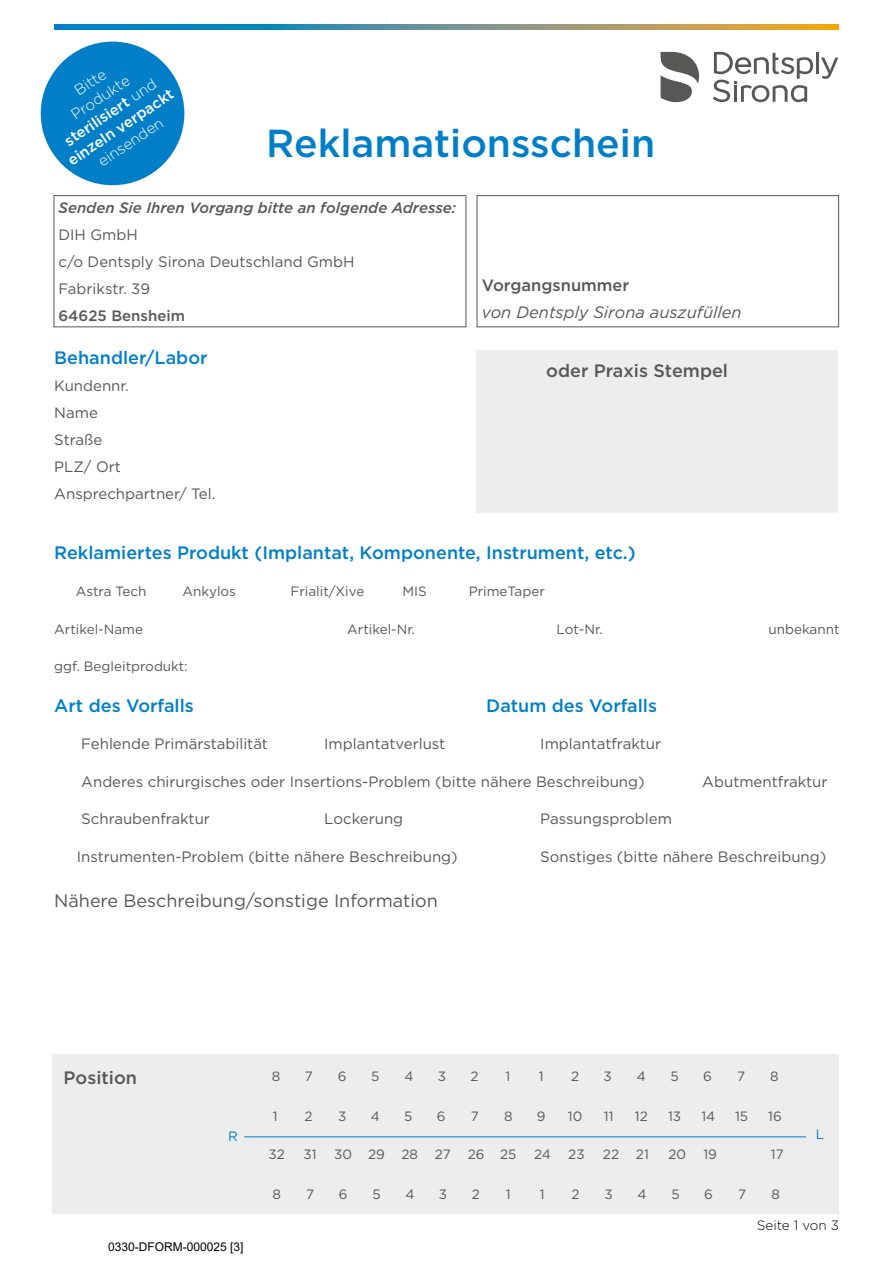
<style>
.page{position:relative;width:893px;height:1263px;background:#fff}
.page>*{position:absolute;margin:0;border:0;box-sizing:border-box;transform-origin:0 0}
.t1{font:500 39px "Gotham";color:#007fc8}
.t2{font:500 18px "Gotham";color:#007fc8}
.t3{font:18px "Gotham";color:#575756}
.t4{font:500 18px "Gotham";color:#575756}
.t5{font:italic 16.5px "Gotham";color:#575756}
.t6{font:500 16.5px "Gotham";color:#575756}
.t7{font:15px/27px "Gotham";color:#575756}
.t8{font:italic 500 15px "Gotham";color:#575756}
.t9{font:500 15px/18px "Gotham";color:#fff;text-align:center}
.t10{font:500 15px "Gotham";color:#575756}
.t11{font:300 15px "Gotham";color:#fff}
.t12{font:13.5px "Gotham";color:#575756}
.t13{font:300 13.5px "Gotham";color:#000}
.t14{font:13.5px "Gotham";color:#007fc8}
.t15{font:12px "Arial";color:#000}
.s1{font-weight:300}
.s2{font-style:inherit}
</style>
<div class="page">
<hr style="left:816px;top:53px;width:3px;height:21px;background:#575756">
<svg style="left:821px;top:58px;width:17px;height:21px"></svg>
<svg style="left:713px;top:52px;width:100px;height:50px"></svg>
<svg style="left:661px;top:52px;width:38px;height:50px"></svg>
<svg style="left:54px;top:24px;width:785px;height:6px;background:#6b9289"></svg>
<div style="left:54px;top:195px;width:412px;height:132px;border:1px solid #575756"></div>
<div style="left:477px;top:195px;width:362px;height:132px;border:1px solid #575756"></div>
<div style="left:476px;top:350px;width:362px;height:163px;background:#ededed"></div>
<div style="left:53px;top:1054px;width:786px;height:160px;background:#ededed"></div>
<hr style="left:244px;top:1136px;width:562px;height:1px;background:#007fc8">
<div style="left:41px;top:42px;width:143px;height:143px;background:#007fc8;border-radius:50%"></div>
<p class="t9" style="left:34px;top:109px;width:125px;rotate:-34deg"><span class="s1">Bitte<br>Produkte </span>sterilisiert <span class="s1">und </span>einzeln verpackt</p>
<p class="t11" style="left:94px;top:155px;width:76px;rotate:-34deg">einsenden</p>
<h1 class="t1" style="left:266px;top:117px;width:390px">Reklamationsschein</h1>
<p class="t8" style="left:58px;top:198px;width:399px">Senden Sie Ihren Vorgang bitte an folgende Adresse:</p>
<p class="t7" style="left:58px;top:221px;width:298px">DIH GmbH<br>c/o Dentsply Sirona Deutschland GmbH<br>Fabrikstr. 39</p>
<p class="t10" style="left:58px;top:306px;width:128px">64625 Bensheim</p>
<p class="t2" style="left:54px;top:346px;width:155px">Behandler/Labor</p>
<p class="t7" style="left:54px;top:372px;width:163px">Kundennr.<br>Name<br>Straße<br>PLZ/ Ort<br>Ansprechpartner/ Tel.</p>
<p class="t6" style="left:482px;top:274px;width:149px">Vorgangsnummer</p>
<p class="t5" style="left:482px;top:301px;width:261px">von Dentsply Sirona auszufüllen</p>
<p class="t4" style="left:546px;top:358px;width:183px">oder Praxis Stempel</p>
<p class="t2" style="left:54px;top:541px;width:583px">Reklamiertes Produkt (Implantat, Komponente, Instrument, etc.)</p>
<p class="t12" style="left:76px;top:583px;width:72px">Astra Tech</p>
<p class="t12" style="left:183px;top:583px;width:55px">Ankylos</p>
<p class="t12" style="left:291px;top:583px;width:75px">Frialit/Xive</p>
<p class="t12" style="left:403px;top:583px;width:26px">MIS</p>
<p class="t12" style="left:469px;top:583px;width:78px">PrimeTaper</p>
<p class="t12" style="left:54px;top:620px;width:90px">Artikel-Name</p>
<p class="t12" style="left:347px;top:620px;width:69px">Artikel-Nr.</p>
<p class="t12" style="left:556px;top:620px;width:48px">Lot-Nr.</p>
<p class="t12" style="left:768px;top:620px;width:73px">unbekannt</p>
<p class="t12" style="left:54px;top:658px;width:135px">ggf. Begleitprodukt:</p>
<p class="t2" style="left:54px;top:694px;width:141px">Art des Vorfalls</p>
<p class="t2" style="left:486px;top:694px;width:172px">Datum des Vorfalls</p>
<p class="t7" style="left:81px;top:730px;width:188px">Fehlende Primärstabilität</p>
<p class="t7" style="left:324px;top:730px;width:123px">Implantatverlust</p>
<p class="t7" style="left:540px;top:730px;width:122px">Implantatfraktur</p>
<p class="t7" style="left:81px;top:768px;width:565px">Anderes chirurgisches oder Insertions-Problem (bitte nähere Beschreibung)</p>
<p class="t7" style="left:702px;top:768px;width:127px">Abutmentfraktur</p>
<p class="t7" style="left:81px;top:805px;width:130px">Schraubenfraktur</p>
<p class="t7" style="left:324px;top:805px;width:80px">Lockerung</p>
<p class="t7" style="left:540px;top:805px;width:133px">Passungsproblem</p>
<p class="t7" style="left:77px;top:843px;width:382px">Instrumenten-Problem (bitte nähere Beschreibung)</p>
<p class="t7" style="left:540px;top:843px;width:287px">Sonstiges (bitte nähere Beschreibung)</p>
<p class="t3" style="left:54px;top:889px;width:385px">Nähere Beschreibung/sonstige Information</p>
<p class="t4" style="left:64px;top:1066px;width:75px">Position</p>
<p class="t12" style="left:272px;top:1067px;width:10px">8</p>
<p class="t12" style="left:305px;top:1067px;width:10px">7</p>
<p class="t12" style="left:338px;top:1067px;width:10px">6</p>
<p class="t12" style="left:371px;top:1067px;width:10px">5</p>
<p class="t12" style="left:404px;top:1067px;width:11px">4</p>
<p class="t12" style="left:438px;top:1067px;width:10px">3</p>
<p class="t12" style="left:471px;top:1067px;width:10px">2</p>
<p class="t12" style="left:505px;top:1067px;width:6px">1</p>
<p class="t12" style="left:770px;top:1067px;width:10px">8</p>
<p class="t12" style="left:703px;top:1067px;width:10px">6</p>
<p class="t12" style="left:571px;top:1067px;width:10px">2</p>
<p class="t12" style="left:539px;top:1067px;width:6px">1</p>
<p class="t12" style="left:637px;top:1067px;width:11px">4</p>
<p class="t12" style="left:603px;top:1067px;width:10px">3</p>
<p class="t12" style="left:670px;top:1067px;width:10px">5</p>
<p class="t12" style="left:737px;top:1067px;width:10px">7</p>
<p class="t12" style="left:537px;top:1108px;width:10px">9</p>
<p class="t12" style="left:635px;top:1108px;width:14px">12</p>
<p class="t12" style="left:668px;top:1108px;width:15px">13</p>
<p class="t12" style="left:701px;top:1108px;width:15px">14</p>
<p class="t12" style="left:768px;top:1108px;width:15px">16</p>
<p class="t12" style="left:437px;top:1108px;width:10px">6</p>
<p class="t12" style="left:568px;top:1108px;width:16px">10</p>
<p class="t12" style="left:304px;top:1108px;width:10px">2</p>
<p class="t12" style="left:504px;top:1108px;width:10px">8</p>
<p class="t12" style="left:735px;top:1108px;width:15px">15</p>
<p class="t12" style="left:273px;top:1108px;width:6px">1</p>
<p class="t12" style="left:604px;top:1108px;width:11px">11</p>
<p class="t12" style="left:371px;top:1108px;width:11px">4</p>
<p class="t12" style="left:338px;top:1108px;width:10px">3</p>
<p class="t12" style="left:404px;top:1108px;width:10px">5</p>
<p class="t12" style="left:471px;top:1108px;width:10px">7</p>
<p class="t14" style="left:228px;top:1128px;width:11px">R</p>
<p class="t14" style="left:816px;top:1126px;width:10px">L</p>
<p class="t12" style="left:468px;top:1145px;width:18px">26</p>
<p class="t12" style="left:534px;top:1145px;width:18px">24</p>
<p class="t12" style="left:568px;top:1145px;width:18px">23</p>
<p class="t12" style="left:603px;top:1145px;width:47px">22 21</p>
<p class="t12" style="left:668px;top:1145px;width:19px">20</p>
<p class="t12" style="left:703px;top:1145px;width:15px">19</p>
<p class="t12" style="left:771px;top:1145px;width:14px">17</p>
<p class="t12" style="left:269px;top:1145px;width:18px">32</p>
<p class="t12" style="left:401px;top:1145px;width:18px">28</p>
<p class="t12" style="left:435px;top:1145px;width:17px">27</p>
<p class="t12" style="left:500px;top:1145px;width:18px">25</p>
<p class="t12" style="left:334px;top:1145px;width:19px">30</p>
<p class="t12" style="left:368px;top:1145px;width:18px">29</p>
<p class="t12" style="left:303px;top:1145px;width:15px">31</p>
<p class="t12" style="left:273px;top:1185px;width:10px">8</p>
<p class="t12" style="left:306px;top:1185px;width:10px">7</p>
<p class="t12" style="left:339px;top:1185px;width:10px">6</p>
<p class="t12" style="left:372px;top:1185px;width:10px">5</p>
<p class="t12" style="left:406px;top:1185px;width:11px">4</p>
<p class="t12" style="left:439px;top:1185px;width:10px">3</p>
<p class="t12" style="left:472px;top:1185px;width:10px">2</p>
<p class="t12" style="left:506px;top:1185px;width:6px">1</p>
<p class="t12" style="left:540px;top:1185px;width:6px">1</p>
<p class="t12" style="left:571px;top:1185px;width:10px">2</p>
<p class="t12" style="left:771px;top:1185px;width:10px">8</p>
<p class="t12" style="left:704px;top:1185px;width:10px">6</p>
<p class="t12" style="left:637px;top:1185px;width:11px">4</p>
<p class="t12" style="left:605px;top:1185px;width:10px">3</p>
<p class="t12" style="left:671px;top:1185px;width:10px">5</p>
<p class="t12" style="left:738px;top:1185px;width:10px">7</p>
<p class="t13" style="left:757px;top:1217px;width:84px">Seite 1 von 3</p>
<p class="t15" style="left:108px;top:1239px;width:137px">0330-DFORM-000025 [<span class="s2">3</span>]</p>
</div>
